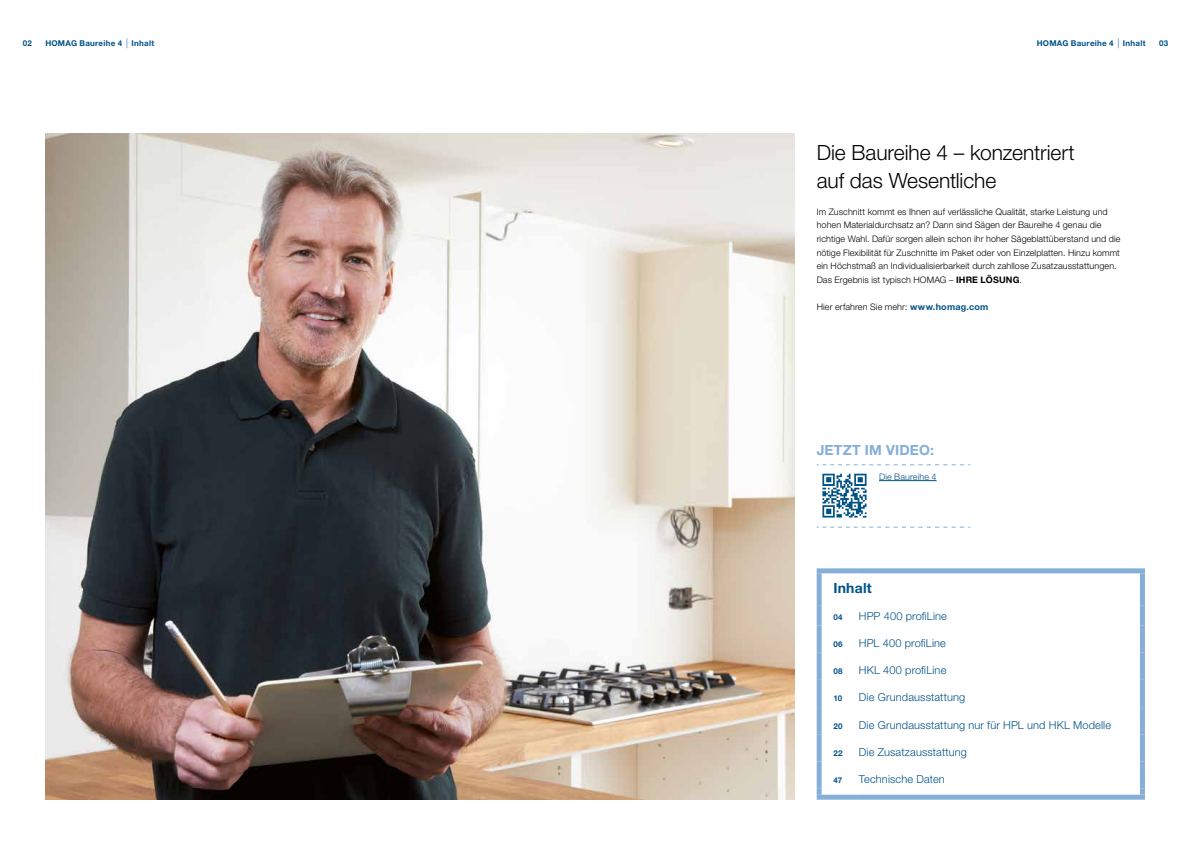
<style>
.page{position:relative;width:1191px;height:842px;background:#fff}
.page>*{position:absolute;margin:0;border:0;box-sizing:border-box;transform-origin:0 0}
.t1{font:300 21px/27.2px "Helvetica Neue LTW1 G";letter-spacing:-.005em;color:#000}
.t2{font:700 14px "Helvetica Neue LTW1 G";letter-spacing:.015em;color:#85aed9}
.t3{font:700 14px "Helvetica Neue LTW1 G";letter-spacing:.015em;color:#005286}
.t4{font:300 11px "Helvetica Neue LTW1 G";letter-spacing:.01em;color:#005286}
.t5{font:300 9px/13.6px "Helvetica Neue LTW1 G";letter-spacing:.01em;color:#000}
.t6{font:300 9px "Helvetica Neue LTW1 G";letter-spacing:.01em;color:#005286}
.t7{font:700 8px "Helvetica Neue LTW1 G";letter-spacing:.035em;color:#005286}
.s1{font-weight:700}
.s2{font-weight:700;color:#005286}
</style>
<div class="page">
<img style="left:45px;top:133px;width:749px;height:667px">
<svg style="left:821px;top:573px;width:319px;height:222px"></svg>
<div style="left:816px;top:568px;width:40px;height:5px;background:#85aed9"></div>
<div style="left:816px;top:573px;width:5px;height:32px;background:#85aed9"></div>
<div style="left:856px;top:568px;width:289px;height:5px;background:#85aed9"></div>
<div style="left:1140px;top:573px;width:5px;height:32px;background:#85aed9"></div>
<div style="left:816px;top:605px;width:5px;height:20px;background:#85aed9"></div>
<div style="left:1140px;top:605px;width:5px;height:20px;background:#85aed9"></div>
<div style="left:816px;top:625px;width:5px;height:28px;background:#85aed9"></div>
<div style="left:1140px;top:625px;width:5px;height:28px;background:#85aed9"></div>
<div style="left:816px;top:653px;width:5px;height:27px;background:#85aed9"></div>
<div style="left:1140px;top:653px;width:5px;height:27px;background:#85aed9"></div>
<div style="left:816px;top:680px;width:5px;height:27px;background:#85aed9"></div>
<div style="left:1140px;top:680px;width:5px;height:27px;background:#85aed9"></div>
<div style="left:816px;top:707px;width:5px;height:27px;background:#85aed9"></div>
<div style="left:1140px;top:707px;width:5px;height:27px;background:#85aed9"></div>
<div style="left:816px;top:734px;width:5px;height:27px;background:#85aed9"></div>
<div style="left:1140px;top:734px;width:5px;height:27px;background:#85aed9"></div>
<div style="left:816px;top:761px;width:5px;height:28px;background:#85aed9"></div>
<div style="left:1140px;top:761px;width:5px;height:28px;background:#85aed9"></div>
<svg style="left:816px;top:789px;width:5px;height:6px"></svg>
<svg style="left:1140px;top:789px;width:5px;height:6px"></svg>
<div style="left:816px;top:795px;width:40px;height:5px;background:#85aed9"></div>
<div style="left:856px;top:795px;width:289px;height:5px;background:#85aed9"></div>
<svg style="left:816px;top:464px;width:154px;height:64px"></svg>
<img style="left:819px;top:470px;width:50px;height:50px">
<hr style="left:879px;top:480px;width:57px;height:1px;background:#005286">
<p class="t7" style="left:45px;top:39px;width:110px">HOMAG Baureihe 4 Inhalt</p>
<p class="t7" style="left:1036px;top:39px;width:110px">HOMAG Baureihe 4 Inhalt</p>
<p class="t7" style="left:23px;top:39px;width:11px">02</p>
<p class="t7" style="left:1159px;top:39px;width:11px">03</p>
<h1 class="t1" style="left:816px;top:139px;width:260px">Die Baureihe 4 – konzentriert auf das Wesentliche</h1>
<p class="t5" style="left:816px;top:205px;width:305px">Im Zuschnitt kommt es Ihnen auf verlässliche Qualität, starke Leistung und hohen Materialdurchsatz an? Dann sind Sägen der Baureihe 4 genau die richtige Wahl. Dafür sorgen allein schon ihr hoher Sägeblattüberstand und die nötige Flexibilität für Zuschnitte im Paket oder von Einzelplatten. Hinzu kommt ein Höchstmaß an Individualisierbarkeit durch zahllose Zusatzausstattungen.<br>Das Ergebnis ist typisch HOMAG – <span class="s1">IHRE LÖSUNG</span>.</p>
<p class="t5" style="left:816px;top:300px;width:173px">Hier erfahren Sie mehr: <span class="s2">www.homag.com</span></p>
<h2 class="t2" style="left:816px;top:441px;width:119px">JETZT IM VIDEO:</h2>
<p class="t6" style="left:879px;top:471px;width:59px">Die Baureihe 4</p>
<h2 class="t3" style="left:833px;top:579px;width:40px">Inhalt</h2>
<p class="t7" style="left:833px;top:612px;width:11px">04</p>
<p class="t4" style="left:859px;top:609px;width:90px">HPP 400 profiLine</p>
<p class="t7" style="left:833px;top:639px;width:11px">06</p>
<p class="t4" style="left:859px;top:636px;width:89px">HPL 400 profiLine</p>
<p class="t7" style="left:833px;top:666px;width:11px">08</p>
<p class="t4" style="left:859px;top:663px;width:89px">HKL 400 profiLine</p>
<p class="t7" style="left:833px;top:694px;width:10px">10</p>
<p class="t4" style="left:859px;top:691px;width:108px">Die Grundausstattung</p>
<p class="t7" style="left:833px;top:721px;width:11px">20</p>
<p class="t4" style="left:859px;top:718px;width:254px">Die Grundausstattung nur für HPL und HKL Modelle</p>
<p class="t7" style="left:833px;top:748px;width:11px">22</p>
<p class="t4" style="left:859px;top:745px;width:110px">Die Zusatzausstattung</p>
<p class="t7" style="left:833px;top:775px;width:10px">47</p>
<p class="t4" style="left:859px;top:772px;width:87px">Technische Daten</p>
</div>
